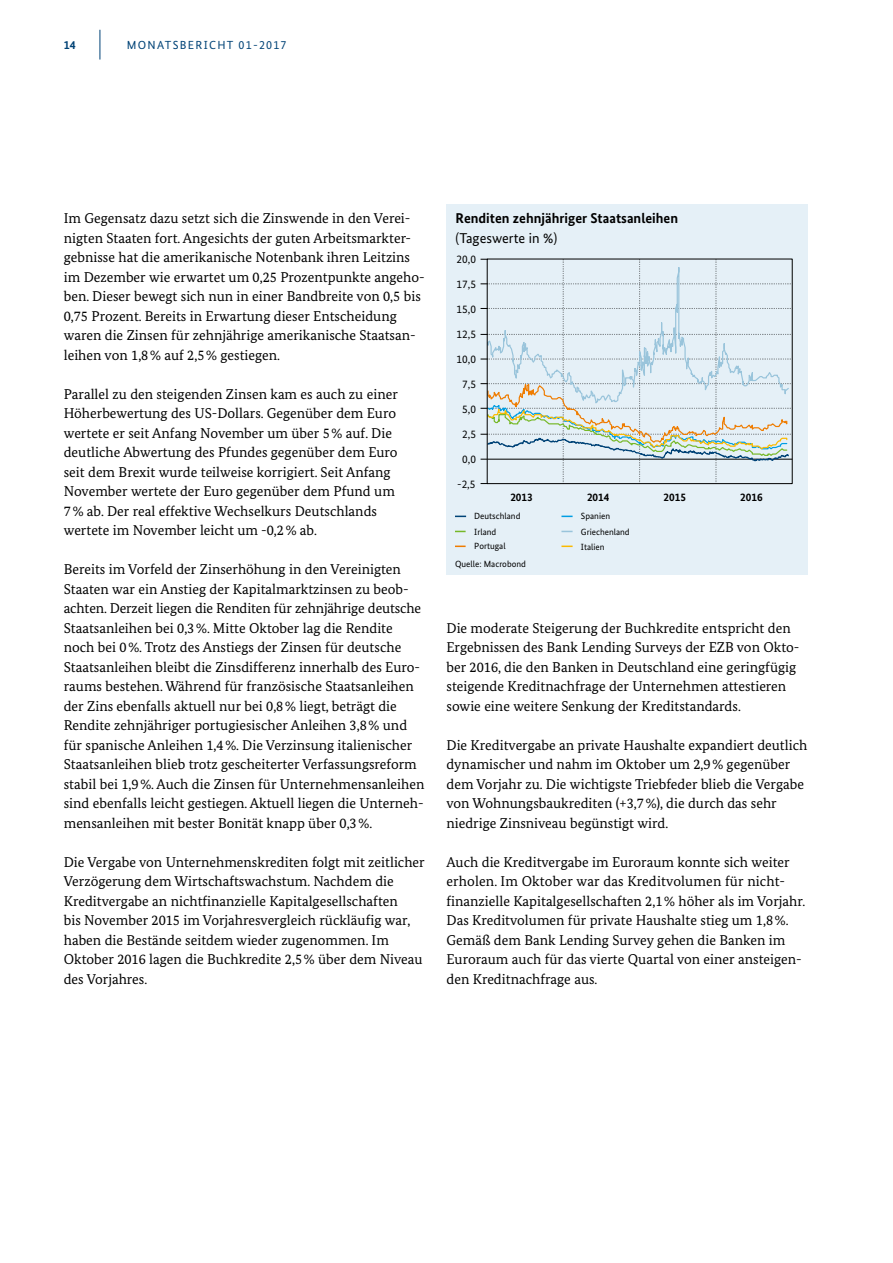
<style>
.page{position:relative;width:893px;height:1263px;background:#fff}
.page>*{position:absolute;margin:0;border:0;box-sizing:border-box;transform-origin:0 0}
.t1{font:14.25px/19.5px "Bundes Serif";color:#000}
.t2{font:700 14.25px/19.5px "Bundes Sans";color:#000}
.t3{font:700 12px "Bundes Sans";color:#004275}
.t4{font:11.7px "Bundes Sans";letter-spacing:.11em;color:#004377}
.t5{font:11.25px "Bundes Sans";color:#000}
.t6{font:700 11.25px "Bundes Sans";color:#000}
.t7{font:9px/15.3px "Bundes Sans";color:#000}
.s1{font-size:12px}
.s2{font-weight:400}
</style>
<div class="page">
<hr style="left:100px;top:30px;width:1px;height:30px;background:#004377">
<div style="left:446px;top:204px;width:362px;height:370px;background:#e5f0f7"></div>
<svg style="left:455px;top:545px;width:11px;height:2px"></svg>
<svg style="left:561px;top:516px;width:12px;height:1px"></svg>
<svg style="left:561px;top:531px;width:12px;height:1px"></svg>
<svg style="left:561px;top:545px;width:12px;height:2px"></svg>
<svg style="left:481px;top:259px;width:310px;height:225px"></svg>
<div style="left:487px;top:259px;width:306px;height:225px;border:1px solid #000"></div>
<p class="t3" style="left:64px;top:37px;width:13px">14</p>
<p class="t4" style="left:127px;top:38px;width:161px">MONATSBERICHT <span class="s1">01-2017</span></p>
<p class="t1" style="left:64px;top:209px;width:362px">Im Gegensatz dazu setzt sich die Zinswende in den Verei&shy;nigten Staaten fort. Angesichts der guten Arbeitsmarkter&shy;gebnisse hat die amerikanische Notenbank ihren Leitzins im Dezember wie erwartet um 0,25 Prozentpunkte angeho&shy;ben. Dieser bewegt sich nun in einer Bandbreite von 0,5 bis 0,75 Prozent. Bereits in Erwartung dieser Entscheidung waren die Zinsen für zehnjährige amerikanische Staatsan&shy;leihen von 1,8% auf 2,5% gestiegen.</p>
<p class="t1" style="left:64px;top:384px;width:336px">Parallel zu den steigenden Zinsen kam es auch zu einer Höherbewertung des US-Dollars. Gegenüber dem Euro wertete er seit Anfang November um über 5% auf. Die deutliche Abwertung des Pfundes gegenüber dem Euro seit dem Brexit wurde teilweise korrigiert. Seit Anfang November wertete der Euro gegenüber dem Pfund um 7% ab. Der real effektive Wechselkurs Deutschlands wertete im November leicht um -0,2% ab.</p>
<p class="t1" style="left:64px;top:560px;width:362px">Bereits im Vorfeld der Zinserhöhung in den Vereinigten Staaten war ein Anstieg der Kapitalmarktzinsen zu beob&shy;achten. Derzeit liegen die Renditen für zehnjährige deutsche Staatsanleihen bei 0,3%. Mitte Oktober lag die Rendite noch bei 0%. Trotz des Anstiegs der Zinsen für deutsche Staatsanleihen bleibt die Zinsdifferenz innerhalb des Euro&shy;raums bestehen. Während für französische Staatsanleihen der Zins ebenfalls aktuell nur bei 0,8% liegt, beträgt die Rendite zehnjähriger portugiesischer Anleihen 3,8% und für spanische Anleihen 1,4%. Die Verzinsung italienischer Staatsanleihen blieb trotz gescheiterter Verfassungsreform stabil bei 1,9%. Auch die Zinsen für Unternehmensanleihen sind ebenfalls leicht gestiegen. Aktuell liegen die Unterneh&shy;mensanleihen mit bester Bonität knapp über 0,3%.</p>
<p class="t1" style="left:64px;top:852px;width:362px">Die Vergabe von Unternehmenskrediten folgt mit zeitlicher Verzögerung dem Wirtschaftswachstum. Nachdem die Kreditvergabe an nichtfinanzielle Kapitalgesellschaften<br>bis November 2015 im Vorjahresvergleich rückläufig war, haben die Bestände seitdem wieder zugenommen. Im Oktober 2016 lagen die Buchkredite 2,5% über dem Niveau des Vorjahres.</p>
<p class="t2" style="left:455px;top:209px;width:224px">Renditen zehnjähriger Staatsanleihen <span class="s2">(Tageswerte in %)</span></p>
<p class="t5" style="left:457px;top:253px;width:21px">20,0</p>
<p class="t5" style="left:457px;top:277px;width:21px">17,5</p>
<p class="t5" style="left:457px;top:302px;width:21px">15,0</p>
<p class="t5" style="left:457px;top:327px;width:21px">12,5</p>
<p class="t5" style="left:457px;top:352px;width:21px">10,0</p>
<p class="t5" style="left:462px;top:377px;width:15px">7,5</p>
<p class="t5" style="left:462px;top:402px;width:15px">5,0</p>
<p class="t5" style="left:462px;top:427px;width:15px">2,5</p>
<p class="t5" style="left:462px;top:452px;width:15px">0,0</p>
<p class="t5" style="left:457px;top:477px;width:20px">-2,5</p>
<p class="t6" style="left:510px;top:490px;width:24px">2013</p>
<p class="t6" style="left:587px;top:490px;width:24px">2014</p>
<p class="t6" style="left:664px;top:490px;width:24px">2015</p>
<p class="t6" style="left:740px;top:490px;width:24px">2016</p>
<p class="t7" style="left:474px;top:508px;width:48px;line-height:15.8px">Deutschland<br>Irland</p>
<p class="t7" style="left:474px;top:539px;width:33px">Portugal</p>
<p class="t7" style="left:581px;top:508px;width:50px">Spanien<br>Griechenland<br>Italien</p>
<p class="t7" style="left:455px;top:556px;width:72px">Quelle: Macrobond</p>
<p class="t1" style="left:446px;top:618px;width:354px">Die moderate Steigerung der Buchkredite entspricht den Ergebnissen des Bank Lending Surveys der EZB von Okto&shy;ber 2016, die den Banken in Deutschland eine geringfügig steigende Kreditnachfrage der Unternehmen attestieren sowie eine weitere Senkung der Kreditstandards.</p>
<p class="t1" style="left:446px;top:735px;width:362px">Die Kreditvergabe an private Haushalte expandiert deutlich dynamischer und nahm im Oktober um 2,9% gegenüber dem Vorjahr zu. Die wichtigste Triebfeder blieb die Vergabe von Wohnungsbaukrediten (+3,7%), die durch das sehr niedrige Zinsniveau begünstigt wird.</p>
<p class="t1" style="left:446px;top:852px;width:360px">Auch die Kreditvergabe im Euroraum konnte sich weiter erholen. Im Oktober war das Kreditvolumen für nicht&shy;finanzielle Kapitalgesellschaften 2,1% höher als im Vorjahr.<br>Das Kreditvolumen für private Haushalte stieg um 1,8%.<br>Gemäß dem Bank Lending Survey gehen die Banken im Euroraum auch für das vierte Quartal von einer ansteigen&shy;den Kreditnachfrage aus.</p>
</div>
